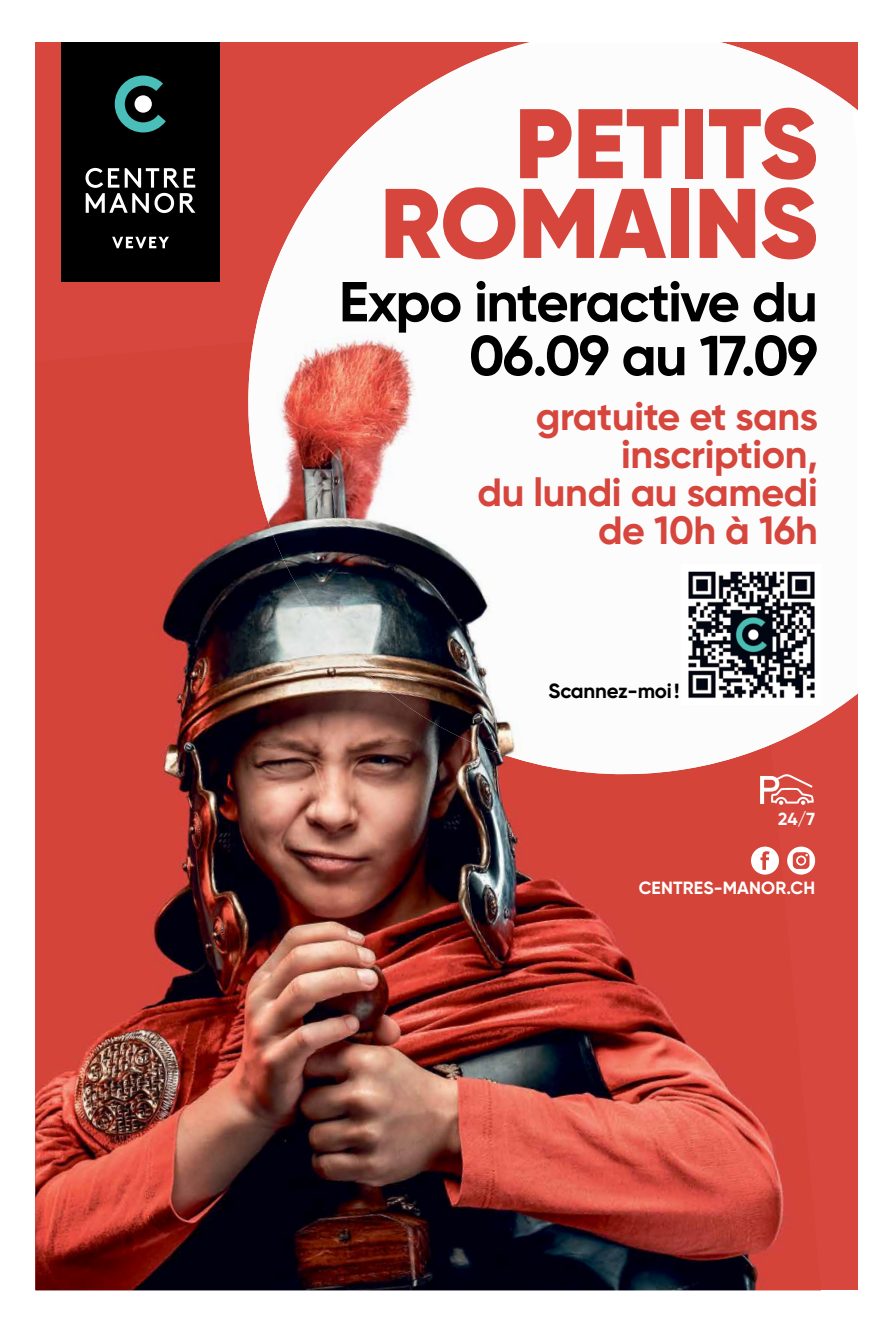
<style>
.page{position:relative;width:893px;height:1333px;background:#fff}
.page>*{position:absolute;margin:0;border:0;box-sizing:border-box;transform-origin:0 0}
.t1{font:900 98.6px/79.7px "Gilroy";color:#d6463d;text-align:right}
.t2{font:700 56.2px/53.8px "Gilroy";letter-spacing:-.03em;color:#000;text-align:right}
.t3{font:700 39.4px/38.1px "Gilroy";letter-spacing:-.01em;color:#d6463d;text-align:right}
.t4{font:700 20.5px "Gilroy";letter-spacing:-.01em;color:#000}
.t5{font:700 17.7px "Gilroy";letter-spacing:.01em;color:#fff}
.t6{font:700 17.5px "Gilroy";color:#fff}
</style>
<div class="page">
<div style="left:35px;top:43px;width:822px;height:1247px;background:#d7473e"></div>
<div style="left:61px;top:43px;width:159px;height:238px;background:#000"></div>
<svg style="left:115px;top:76px;width:51px;height:56px"></svg>
<svg style="left:85px;top:168px;width:110px;height:45px"></svg>
<svg style="left:112px;top:237px;width:57px;height:11px"></svg>
<img style="left:35px;top:539px;width:781px;height:751px">
<img style="left:239px;top:43px;width:618px;height:742px">
<img style="left:682px;top:564px;width:139px;height:140px">
<svg style="left:751px;top:846px;width:28px;height:28px"></svg>
<svg style="left:787px;top:846px;width:28px;height:28px"></svg>
<svg style="left:760px;top:774px;width:54px;height:30px"></svg>
<h1 class="t1" style="left:380px;top:103px;width:439px">PETITS<br>ROMAINS</h1>
<h2 class="t2" style="left:339px;top:274px;width:481px">Expo interactive du<br>06.09 au 17.09</h2>
<p class="t3" style="left:478px;top:397px;width:342px">gratuite et sans inscription,<br>du lundi au samedi de 10h à 16h</p>
<p class="t4" style="left:548px;top:677px;width:133px">Scannez-moi!</p>
<p class="t6" style="left:778px;top:808px;width:38px">24/7</p>
<p class="t5" style="left:639px;top:876px;width:178px">CENTRES-MANOR.CH</p>
</div>
